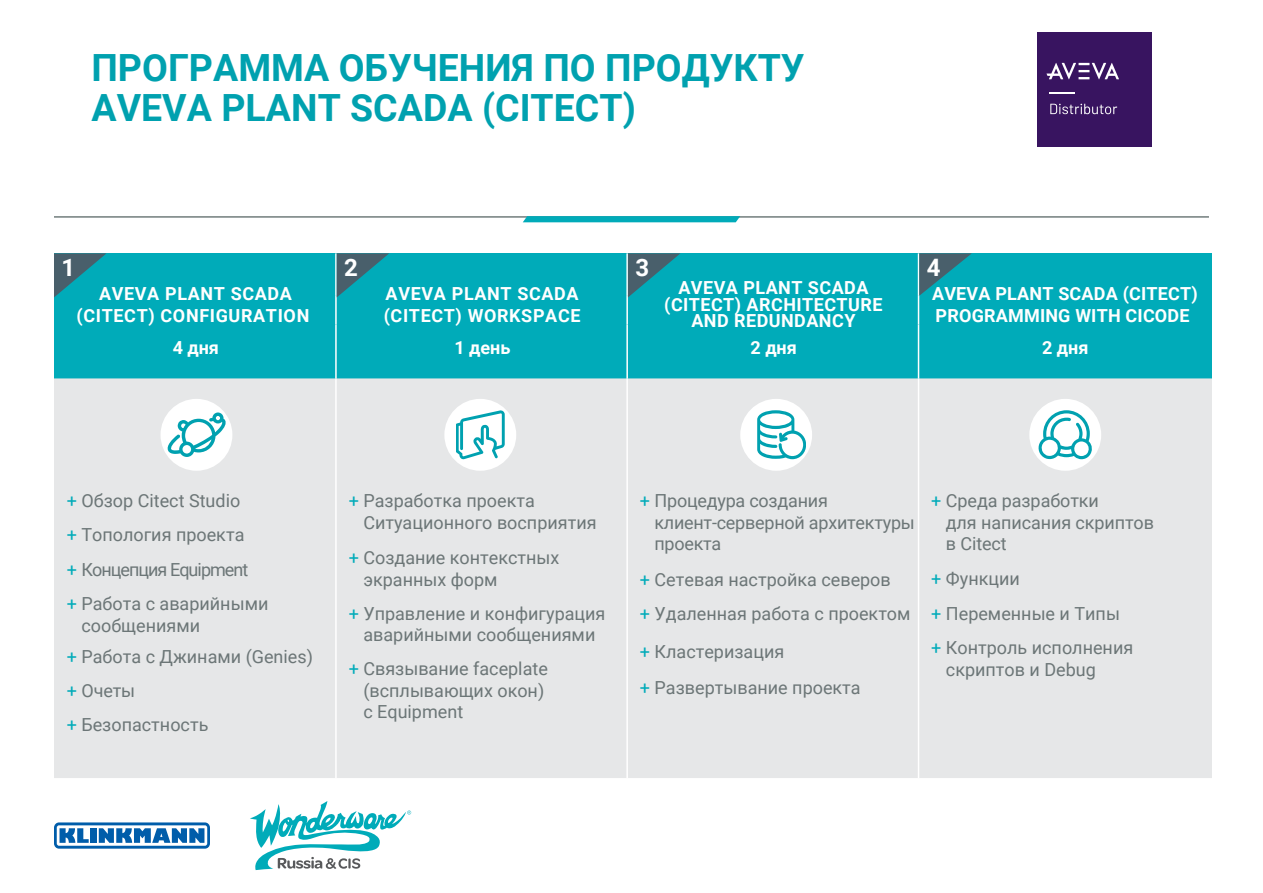
<style>
.page{position:relative;width:1263px;height:893px;background:#fff}
.page>*{position:absolute;margin:0;border:0;box-sizing:border-box;transform-origin:0 0}
.t1{font:700 37.5px/40.5px "Roboto";color:#00a1af}
.t2{font:700 24px "Roboto";color:#fff}
.t3{font:18px/21.6px "Roboto";color:#6c7677}
.t4{font:700 18px/21.6px "Roboto";letter-spacing:.025em;color:#fff;text-align:center}
.s1{color:#00abb9}
</style>
<div class="page">
<hr style="left:54px;top:216px;width:1155px;height:2px;background:#717d7c">
<svg style="left:523px;top:216px;width:217px;height:6px"></svg>
<svg style="left:250px;top:801px;width:161px;height:69px"></svg>
<svg style="left:54px;top:822px;width:156px;height:27px"></svg>
<div style="left:1037px;top:33px;width:114px;height:114px;background:#381460"></div>
<svg style="left:1046px;top:63px;width:73px;height:16px"></svg>
<svg style="left:1050px;top:104px;width:67px;height:10px"></svg>
<svg style="left:1049px;top:92px;width:25px;height:1px"></svg>
<div style="left:627px;top:253px;width:291px;height:125px;background:#00abb9"></div>
<div style="left:918px;top:253px;width:294px;height:125px;background:#00abb9"></div>
<div style="left:336px;top:253px;width:291px;height:125px;background:#00abb9"></div>
<div style="left:54px;top:253px;width:282px;height:125px;background:#00abb9"></div>
<div style="left:54px;top:378px;width:1158px;height:400px;background:#e6e7e8"></div>
<hr style="left:335px;top:253px;width:2px;height:43px;background:#fff">
<hr style="left:626px;top:253px;width:2px;height:43px;background:#fff">
<hr style="left:335px;top:296px;width:2px;height:28px;background:#fff">
<hr style="left:626px;top:296px;width:2px;height:28px;background:#fff">
<hr style="left:335px;top:324px;width:2px;height:54px;background:#fff">
<hr style="left:626px;top:324px;width:2px;height:54px;background:#fff">
<hr style="left:918px;top:324px;width:1px;height:54px;background:#fff">
<hr style="left:335px;top:378px;width:2px;height:400px;background:#fff">
<hr style="left:626px;top:378px;width:2px;height:400px;background:#fff">
<hr style="left:918px;top:378px;width:1px;height:400px;background:#fff">
<div style="left:161px;top:399px;width:71px;height:72px;background:#fff;border-radius:50%"></div>
<svg style="left:167px;top:413px;width:59px;height:44px"></svg>
<div style="left:444px;top:399px;width:72px;height:72px;background:#fff;border-radius:50%"></div>
<svg style="left:456px;top:410px;width:48px;height:49px"></svg>
<div style="left:740px;top:399px;width:72px;height:72px;background:#fff;border-radius:50%"></div>
<svg style="left:757px;top:410px;width:49px;height:49px"></svg>
<div style="left:1029px;top:399px;width:72px;height:72px;background:#fff;border-radius:50%"></div>
<svg style="left:1038px;top:411px;width:54px;height:48px"></svg>
<svg style="left:54px;top:253px;width:52px;height:44px"></svg>
<svg style="left:628px;top:253px;width:52px;height:44px"></svg>
<svg style="left:918px;top:253px;width:54px;height:71px"></svg>
<svg style="left:337px;top:253px;width:52px;height:44px"></svg>
<h1 class="t1" style="left:91px;top:46px;width:715px">ПРОГРАММА ОБУЧЕНИЯ ПО ПРОДУКТУ<br>AVEVA PLANT SCADA (CITECT)</h1>
<h2 class="t2" style="left:61px;top:251px;width:15px">1</h2>
<h2 class="t2" style="left:344px;top:251px;width:15px">2</h2>
<h2 class="t2" style="left:635px;top:251px;width:15px">3</h2>
<h2 class="t2" style="left:927px;top:251px;width:15px">4</h2>
<p class="t4" style="left:77px;top:282px;width:234px">AVEVA PLANT SCADA (CITECT) CONFIGURATION</p>
<p class="t4" style="left:173px;top:336px;width:48px">4 дня</p>
<p class="t4" style="left:384px;top:282px;width:198px;text-align:left">AVEVA PLANT SCADA (CITECT) WORKSPACE</p>
<p class="t4" style="left:454px;top:336px;width:57px">1 день</p>
<p class="t4" style="left:664px;top:279px;width:220px;line-height:16.5px">AVEVA PLANT SCADA (CITECT) ARCHITECTURE<br>AND REDUNDANCY</p>
<p class="t4" style="left:751px;top:336px;width:48px">2 дня</p>
<p class="t4" style="left:932px;top:282px;width:267px;text-align:left">AVEVA PLANT SCADA (CITECT)<br>PROGRAMMING WITH CICODE</p>
<p class="t4" style="left:1042px;top:336px;width:48px">2 дня</p>
<p class="t3" style="left:67px;top:483px;width:203px;line-height:34.3px"><span class="s1">+</span> Обзор Citect Studio<br><span class="s1">+</span> Топология проекта<br><span class="s1">+</span> Концепция Equipment<br><span class="s1">+</span> Работа с аварийными</p>
<p class="t3" style="left:67px;top:609px;width:248px;line-height:30.8px;text-indent:15px">сообщениями<br><span class="s1">+</span> Работа с Джинами (Genies)</p>
<p class="t3" style="left:67px;top:673px;width:143px;line-height:34.3px"><span class="s1">+</span> Очеты<br><span class="s1">+</span> Безопастность</p>
<p class="t3" style="left:363px;top:489px;width:235px;text-indent:-15px"><span class="s1">+</span> Разработка проекта<br>Ситуационного восприятия</p>
<p class="t3" style="left:363px;top:546px;width:198px;text-indent:-15px"><span class="s1">+</span> Создание контекстных экранных форм</p>
<p class="t3" style="left:349px;top:602px;width:258px;text-align:center"><span class="s1">+</span> Управление и конфигурация аварийными сообщениями</p>
<p class="t3" style="left:363px;top:657px;width:186px;text-indent:-15px"><span class="s1">+</span> Связывание faceplate (всплывающих окон) с Equipment</p>
<p class="t3" style="left:654px;top:489px;width:262px;text-indent:-14px"><span class="s1">+</span> Процедура создания клиент-серверной архитектуры проекта</p>
<p class="t3" style="left:640px;top:561px;width:272px;line-height:34.3px"><span class="s1">+</span> Сетевая настройка северов<br><span class="s1">+</span> Удаленная работа с проектом</p>
<p class="t3" style="left:640px;top:633px;width:222px;line-height:36px"><span class="s1">+</span> Кластеризация<br><span class="s1">+</span> Развертывание проекта</p>
<p class="t3" style="left:946px;top:489px;width:210px;text-indent:-15px"><span class="s1">+</span> Среда разработки<br>для написания скриптов в Citect</p>
<p class="t3" style="left:931px;top:561px;width:203px;line-height:34.3px"><span class="s1">+</span> Функции<br><span class="s1">+</span> Переменные и Типы <span class="s1">+</span> Контроль исполнения</p>
<p class="t3" style="left:946px;top:658px;width:151px">скриптов и Debug</p>
</div>
